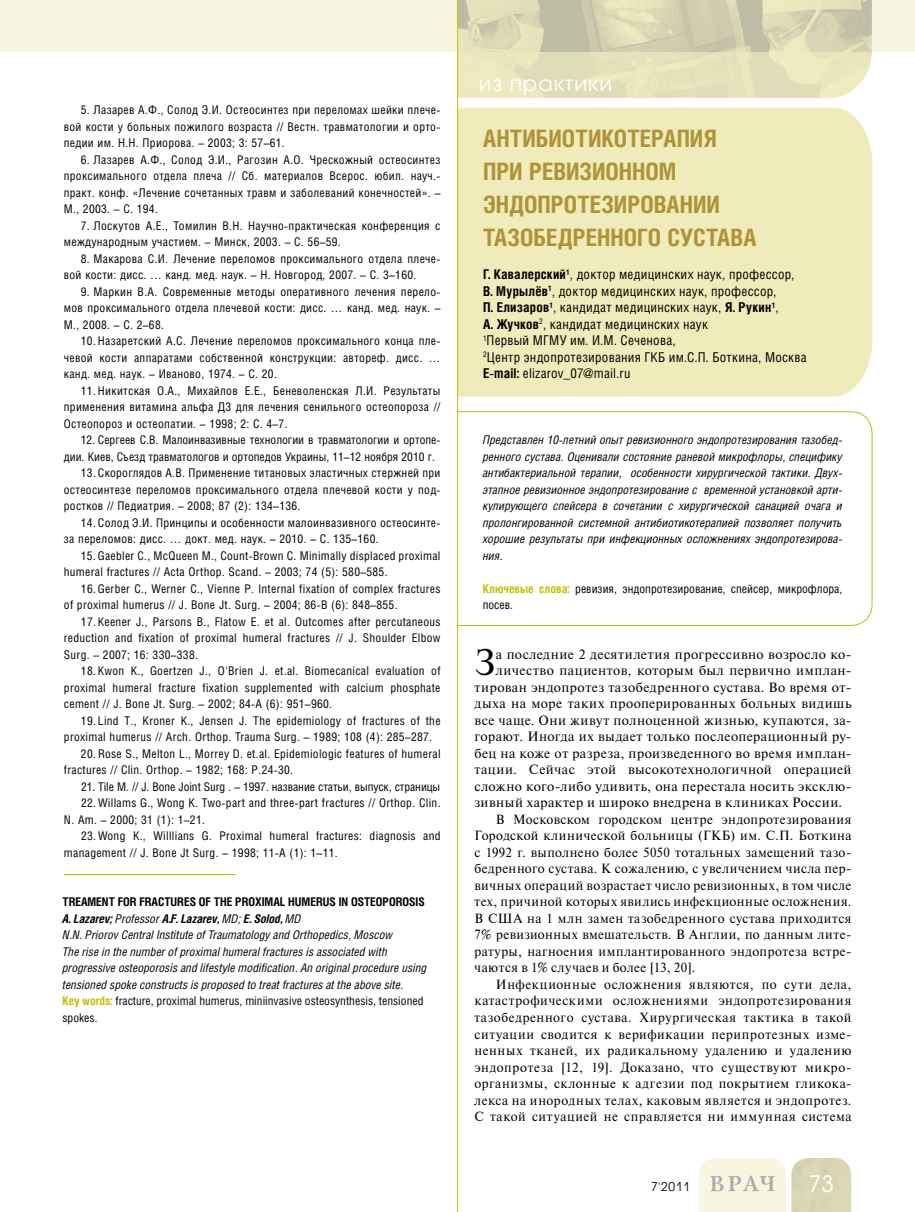
<style>
.page{position:relative;width:915px;height:1212px;background:#fff}
.page>*{position:absolute;margin:0;border:0;box-sizing:border-box;transform-origin:0 0}
.t1{font:37.05px "Newton C";color:#000}
.t2{font:700 24px/33px "Helios Cond";color:#af9336}
.t3{font:22.5px "Avant Garde Gothic C";color:#fff}
.t4{font:21px "Avant Garde Gothic C";letter-spacing:.05em;color:#fff}
.t5{font:13.5px "Newton C";letter-spacing:.035em;color:#000}
.t6{font:13.5px/16.5px "Helios Cond";letter-spacing:.02em;color:#000}
.t7{font:13.35px/16.5px "Newton C";letter-spacing:.04em;color:#000;text-align:justify}
.t8{font:12px/16.5px "Helios Cond";letter-spacing:.025em;color:#000}
.t9{font:italic 12px/16.5px "Helios Cond";color:#000}
.t10{font:12px/16.5px "Helios Cond";color:#000}
.t11{font:12px "Helios Cond";letter-spacing:-.005em;color:#000}
.t12{font:12px "Avant Garde Gothic C";color:#000}
.s1{font-weight:700;font-style:normal}
.s2{font-weight:700}
.s3{font-weight:700;font-style:normal;color:#c4bf00}
.s4{font-style:normal}
.s5{font-weight:700;color:#c4bf00}
</style>
<div class="page">
<div style="left:0;top:0;width:914px;height:51px;background:#f8f6e0"></div>
<div style="left:791px;top:1158px;width:59px;height:54px;background:#d9d6b5"></div>
<svg style="left:699px;top:1158px;width:86px;height:54px"></svg>
<img style="left:458px;top:0;width:413px;height:98px">
<hr style="left:64px;top:874px;width:171px;height:1px;background:#c4bf00">
<div style="left:458px;top:108px;width:414px;height:288px;background:#efebbb"></div>
<svg style="left:458px;top:411px;width:414px;height:215px"></svg>
<hr style="left:457px;top:0;width:1px;height:1212px;background:#c4bf00">
<p class="t8" style="left:64px;top:102px;width:378px;text-align:justify;text-indent:17px">5. Лазарев А.Ф., Солод Э.И. Остеосинтез при переломах шейки плече&shy;вой кости у больных пожилого возраста // Вестн. травматологии и орто&shy;педии им. Н.Н. Приорова. – 2003; 3: 57–61.</p>
<p class="t8" style="left:64px;top:151px;width:378px;text-align:justify;text-indent:17px">6. Лазарев А.Ф., Солод Э.И., Рагозин А.О. Чрескожный остеосинтез проксимального отдела плеча // Сб. материалов Всерос. юбил. науч.- практ. конф. «Лечение сочетанных травм и заболеваний конечностей». – М., 2003. – С. 194.</p>
<p class="t8" style="left:64px;top:217px;width:378px;text-indent:17px">7. Лоскутов А.Е., Томилин В.Н. Научно-практическая конференция с международным участием. – Минск, 2003. – С. 56–59.</p>
<p class="t8" style="left:64px;top:250px;width:378px;text-indent:17px">8. Макарова С.И. Лечение переломов проксимального отдела плече&shy;вой кости: дисс. … канд. мед. наук. – Н. Новгород, 2007. – С. 3–160.</p>
<p class="t8" style="left:64px;top:283px;width:378px;text-align:justify;text-indent:17px">9. Маркин В.А. Современные методы оперативного лечения перело&shy;мов проксимального отдела плечевой кости: дисс. … канд. мед. наук. – М., 2008. – С. 2–68.</p>
<p class="t8" style="left:64px;top:333px;width:378px;text-align:justify;text-indent:17px">10. Назаретский А.С. Лечение переломов проксимального конца пле&shy;чевой кости аппаратами собственной конструкции: автореф. дисс. … канд. мед. наук. – Иваново, 1974. – С. 20.</p>
<p class="t8" style="left:64px;top:382px;width:378px;text-align:justify;text-indent:17px">11. Никитская О.А., Михайлов Е.Е., Беневоленская Л.И. Результаты применения витамина альфа Д3 для лечения сенильного остеопороза // Остеопороз и остеопатии. – 1998; 2: С. 4–7.</p>
<p class="t10" style="left:64px;top:432px;width:378px;text-indent:17px">12. Сергеев С.В. Малоинвазивные технологии в травматологии и ортопе&shy;дии. Киев, Съезд травматологов и ортопедов Украины, 11–12 ноября 2010 г.</p>
<p class="t8" style="left:64px;top:465px;width:378px;text-align:justify;text-indent:17px">13. Скороглядов А.В. Применение титановых эластичных стержней при остеосинтезе переломов проксимального отдела плечевой кости у под&shy;ростков // Педиатрия. – 2008; 87 (2): 134–136.</p>
<p class="t8" style="left:64px;top:514px;width:378px;text-indent:17px">14. Солод Э.И. Принципы и особенности малоинвазивного остеосинте&shy;за переломов: дисс. … докт. мед. наук. – 2010. – С. 135–160.</p>
<p class="t8" style="left:64px;top:547px;width:378px;text-indent:17px">15. Gaebler C., McQueen M., Count-Brown С. Minimally displaced proximal humeral fractures // Acta Orthop. Scand. – 2003; 74 (5): 580–585.</p>
<p class="t8" style="left:64px;top:580px;width:378px;text-indent:17px">16. Gerber C., Werner C., Vienne P. Internal fixation of complex fractures of proximal humerus // J. Bone Jt. Surg. – 2004; 86-B (6): 848–855.</p>
<p class="t8" style="left:64px;top:613px;width:378px;text-align:justify;text-indent:17px">17. Keener J., Parsons B., Flatow E. et al. Outcomes after percutaneous reduction and fixation of proximal humeral fractures // J. Shoulder Elbow Surg. – 2007; 16: 330–338.</p>
<p class="t8" style="left:64px;top:663px;width:378px;text-align:justify;text-indent:17px">18. Kwon К., Goertzen J., O'Brien J. et.al. Biomecanical evaluation of proximal humeral fracture fixation supplemented with calcium phosphate cement // J. Bone Jt. Surg. – 2002; 84-A (6): 951–960.</p>
<p class="t8" style="left:64px;top:712px;width:378px;text-indent:17px">19. Lind Т., Kroner K., Jensen J. The epidemiology of fractures of the proximal humerus // Arch. Orthop. Trauma Surg. – 1989; 108 (4): 285–287.</p>
<p class="t8" style="left:64px;top:745px;width:378px;text-indent:17px">20. Rose S., Melton L., Morrey D. et.al. Epidemiologic features of humeral fractures // Clin. Orthop. – 1982; 168: P.24-30.</p>
<p class="t11" style="left:81px;top:779px;width:360px">21. Tile M. // J. Bone Joint Surg . – 1997. название статьи, выпуск, страницы</p>
<p class="t8" style="left:64px;top:795px;width:378px;text-indent:17px">22. Willams G., Wong K. Two-part and three-part fractures // Orthop. Clin.<br>N. Am. – 2000; 31 (1): 1–21.</p>
<p class="t8" style="left:64px;top:828px;width:378px;text-indent:17px">23. Wong K., Willlians G. Proximal humeral fractures: diagnosis and management // J. Bone Jt Surg. – 1998; 11-A (1): 1–11.</p>
<p class="t9" style="left:62px;top:894px;width:366px"><span class="s1">TREAMENT FOR FRACTURES OF THE PROXIMAL HUMERUS IN OSTEOPOROSIS </span><span class="s2">A. Lazarev;</span> Professor <span class="s2">A.F. Lazarev,</span> MD; <span class="s2">E. Solod,</span> MD<br>N.N. Priorov Central Institute of Traumatology and Orthopedics, Moscow<br>The rise in the number of proximal humeral fractures is associated with progressive osteoporosis and lifestyle modification. An original procedure using tensioned spoke constructs is proposed to treat fractures at the above site.<br><span class="s3">Key words:</span> <span class="s4">fracture, proximal humerus, miniinvasive osteosynthesis, tensioned spokes.</span></p>
<h3 class="t4" style="left:478px;top:71px;width:135px">из практики</h3>
<h2 class="t2" style="left:483px;top:122px;width:275px">АНТИБИОТИКОТЕРАПИЯ<br>ПРИ РЕВИЗИОННОМ<br>ЭНДОПРОТЕЗИРОВАНИИ<br>ТАЗОБЕДРЕННОГО СУСТАВА</h2>
<p class="t6" style="left:483px;top:266px;width:325px"><span class="s2">Г. Кавалерский</span><sup>1</sup>, доктор медицинских наук, профессор, <span class="s2">В. Мурылёв</span><sup>1</sup>, доктор медицинских наук, профессор,<br><span class="s2">П. Елизаров</span><sup>1</sup>, кандидат медицинских наук, <span class="s2">Я. Рукин</span><sup>1</sup>,<br><span class="s2">А. Жучков</span><sup>2</sup>, кандидат медицинских наук<br><sup>1</sup>Первый МГМУ им. И.М. Сеченова,<br><sup>2</sup>Центр эндопротезирования ГКБ им.С.П. Боткина, Москва <span class="s2">E-mail:</span> elizarov_07@mail.ru</p>
<p class="t9" style="left:482px;top:432px;width:361px;text-align:justify">Представлен 10-летний опыт ревизионного эндопротезирования тазобед&shy;ренного сустава. Оценивали состояние раневой микрофлоры, специфику антибактериальной терапии, особенности хирургической тактики. Двух&shy;этапное ревизионное эндопротезирование с временной установкой арти&shy;кулирующего спейсера в сочетании с хирургической санацией очага и пролонгированной системной антибиотикотерапией позволяет получить хорошие результаты при инфекционных осложнениях эндопротезирова&shy;ния.</p>
<p class="t10" style="left:482px;top:580px;width:361px"><span class="s5">Ключевые слова:</span> ревизия, эндопротезирование, спейсер, микрофлора, посев.</p>
<h1 class="t1" style="left:474px;top:642px;width:22px">З</h1>
<p class="t5" style="left:495px;top:647px;width:357px">а последние 2 десятилетия прогрессивно возросло ко-</p>
<p class="t5" style="left:495px;top:663px;width:357px">личество пациентов, которым был первично имплан-</p>
<p class="t5" style="left:474px;top:680px;width:378px">тирован эндопротез тазобедренного сустава. Во время от-</p>
<p class="t5" style="left:474px;top:696px;width:378px">дыха на море таких прооперированных больных видишь</p>
<p class="t5" style="left:474px;top:713px;width:378px">все чаще. Они живут полноценной жизнью, купаются, за-</p>
<p class="t5" style="left:474px;top:729px;width:378px">горают. Иногда их выдает только послеоперационный ру-</p>
<p class="t5" style="left:474px;top:746px;width:378px">бец на коже от разреза, произведенного во время имплан-</p>
<p class="t5" style="left:474px;top:762px;width:378px">тации. Сейчас этой высокотехнологичной операцией</p>
<p class="t5" style="left:474px;top:779px;width:378px">сложно кого-либо удивить, она перестала носить эксклю-</p>
<p class="t5" style="left:474px;top:795px;width:369px">зивный характер и широко внедрена в клиниках России.</p>
<p class="t7" style="left:474px;top:811px;width:378px;text-indent:21px">В Московском городском центре эндопротезирования Городской клинической больницы (ГКБ) им. С.П. Боткина с 1992 г. выполнено более 5050 тотальных замещений тазо&shy;бедренного сустава. К сожалению, с увеличением числа пер&shy;вичных операций возрастает число ревизионных, в том числе тех, причиной которых явились инфекционные осложнения.<br>В США на 1 млн замен тазобедренного сустава приходится 7% ревизионных вмешательств. В Англии, по данным лите&shy;ратуры, нагноения имплантированного эндопротеза встре&shy;чаются в 1% случаев и более [13, 20].</p>
<p class="t7" style="left:474px;top:976px;width:378px;text-indent:21px">Инфекционные осложнения являются, по сути дела, катастрофическими осложнениями эндопротезирования тазобедренного сустава. Хирургическая тактика в такой ситуации сводится к верификации перипротезных изме&shy;ненных тканей, их радикальному удалению и удалению эндопротеза [12, 19]. Доказано, что существуют микро&shy;организмы, склонные к адгезии под покрытием гликока&shy;лекса на инородных телах, каковым является и эндопротез.<br>С такой ситуацией не справляется ни иммунная система</p>
<p class="t12" style="left:650px;top:1180px;width:40px">7'2011</p>
<h3 class="t3" style="left:808px;top:1170px;width:26px">73</h3>
</div>
